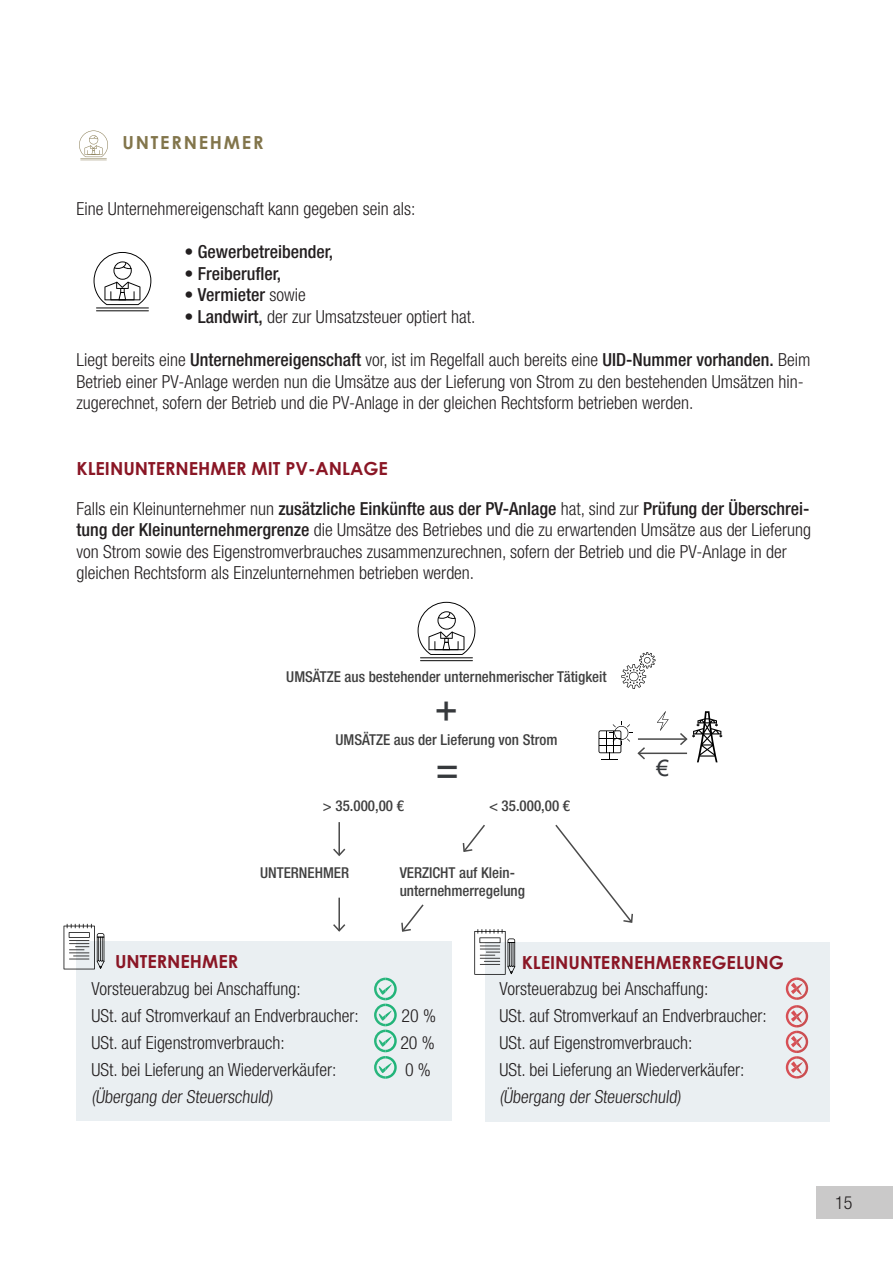
<style>
.page{position:relative;width:893px;height:1263px;background:#fff}
.page>*{position:absolute;margin:0;border:0;box-sizing:border-box;transform-origin:0 0}
.t1{font:40.5px "Arial";color:#36393c}
.t2{font:22.5px "Arial";color:#36393c}
.t3{font:300 condensed 18px/21.6px "Helvetica Neue LT Std";color:#231f20}
.t4{font:700 18px "Century Gothic";color:#8a1625}
.t5{font:500 condensed 18px "Helvetica Neue LT Std";color:#231f20}
.t6{font:700 18px "Century Gothic";letter-spacing:.1em;color:#82754b}
.t7{font:500 condensed 15px/18px "Helvetica Neue LT Std";color:#404040}
.s1{font-weight:300}
.s2{font-weight:500}
</style>
<div class="page">
<div style="left:816px;top:1186px;width:77px;height:33px;background:#cac9c9"></div>
<svg style="left:94px;top:252px;width:57px;height:53px"></svg>
<hr style="left:96px;top:307px;width:53px;height:1px;background:#000">
<hr style="left:96px;top:310px;width:53px;height:1px;background:#000">
<svg style="left:418px;top:602px;width:57px;height:53px"></svg>
<hr style="left:420px;top:657px;width:53px;height:1px;background:#000">
<hr style="left:420px;top:660px;width:53px;height:1px;background:#000">
<svg style="left:657px;top:711px;width:12px;height:20px"></svg>
<hr style="left:638px;top:738px;width:48px;height:2px;background:#4a4a4a">
<svg style="left:678px;top:711px;width:44px;height:51px"></svg>
<hr style="left:638px;top:752px;width:49px;height:2px;background:#4a4a4a">
<svg style="left:598px;top:721px;width:49px;height:39px"></svg>
<svg style="left:621px;top:652px;width:34px;height:37px"></svg>
<hr style="left:338px;top:822px;width:2px;height:33px;background:#4a4a4a">
<svg style="left:333px;top:847px;width:13px;height:9px"></svg>
<hr style="left:338px;top:898px;width:2px;height:33px;background:#4a4a4a">
<svg style="left:333px;top:922px;width:13px;height:10px"></svg>
<svg style="left:79px;top:131px;width:29px;height:30px"></svg>
<svg style="left:462px;top:824px;width:23px;height:28px"></svg>
<svg style="left:401px;top:904px;width:23px;height:28px"></svg>
<svg style="left:555px;top:824px;width:78px;height:99px"></svg>
<div style="left:77px;top:941px;width:375px;height:179px;background:#eaeff2"></div>
<svg style="left:64px;top:924px;width:41px;height:45px"></svg>
<svg style="left:374px;top:978px;width:23px;height:101px"></svg>
<div style="left:485px;top:943px;width:344px;height:179px;background:#eaeff2"></div>
<svg style="left:474px;top:929px;width:41px;height:46px"></svg>
<svg style="left:786px;top:977px;width:22px;height:101px"></svg>
<p class="t6" style="left:122px;top:129px;width:143px">UNTERNEHMER</p>
<p class="t3" style="left:77px;top:198px;width:340px">Eine Unternehmereigenschaft kann gegeben sein als:</p>
<p class="t5" style="left:185px;top:241px;width:150px">• Gewerbetreibender,</p>
<p class="t5" style="left:185px;top:263px;width:98px">• Freiberufler,</p>
<p class="t5" style="left:185px;top:284px;width:123px">• Vermieter <span class="s1">sowie</span></p>
<p class="t3" style="left:185px;top:306px;width:292px"><span class="s2">• Landwirt,</span> der zur Umsatzsteuer optiert hat.</p>
<p class="t3" style="left:77px;top:349px;width:735px">Liegt bereits eine <span class="s2">Unternehmereigenschaft</span> vor, ist im Regelfall auch bereits eine <span class="s2">UID-Nummer vorhanden.</span> Beim<br>Betrieb einer PV-Anlage werden nun die Umsätze aus der Lieferung von Strom zu den bestehenden Umsätzen hin&shy;zugerechnet, sofern der Betrieb und die PV-Anlage in der gleichen Rechtsform betrieben werden.</p>
<p class="t4" style="left:77px;top:454px;width:313px">KLEINUNTERNEHMER MIT PV-ANLAGE</p>
<p class="t3" style="left:77px;top:497px;width:736px">Falls ein Kleinunternehmer nun <span class="s2">zusätzliche Einkünfte aus der PV-Anlage</span> hat, sind zur <span class="s2">Prüfung der Überschrei&shy;tung der Kleinunternehmergrenze</span> die Umsätze des Betriebes und die zu erwartenden Umsätze aus der Lieferung von Strom sowie des Eigenstromverbrauches zusammenzurechnen, sofern der Betrieb und die PV-Anlage in der gleichen Rechtsform als Einzelunternehmen betrieben werden.</p>
<p class="t7" style="left:286px;top:667px;width:322px">UMSÄTZE aus bestehender unternehmerischer Tätigkeit</p>
<p class="t1" style="left:435px;top:682px;width:25px">+</p>
<p class="t7" style="left:336px;top:730px;width:223px">UMSÄTZE aus der Lieferung von Strom</p>
<p class="t1" style="left:436px;top:744px;width:25px">=</p>
<p class="t2" style="left:656px;top:752px;width:14px">€</p>
<p class="t7" style="left:323px;top:797px;width:82px">&gt; 35.000,00 €</p>
<p class="t7" style="left:489px;top:797px;width:82px">&lt; 35.000,00 €</p>
<p class="t7" style="left:260px;top:863px;width:91px">UNTERNEHMER</p>
<p class="t7" style="left:400px;top:863px;width:127px">VERZICHT auf Klein&shy;unternehmerregelung</p>
<p class="t4" style="left:115px;top:948px;width:125px">UNTERNEHMER</p>
<p class="t3" style="left:91px;top:978px;width:211px">Vorsteuerabzug bei Anschaffung:</p>
<p class="t3" style="left:91px;top:1005px;width:269px">USt. auf Stromverkauf an Endverbraucher:</p>
<p class="t3" style="left:401px;top:1005px;width:36px">20 %</p>
<p class="t3" style="left:91px;top:1032px;width:195px">USt. auf Eigenstromverbrauch:</p>
<p class="t3" style="left:400px;top:1032px;width:36px">20 %</p>
<p class="t3" style="left:91px;top:1059px;width:247px">USt. bei Lieferung an Wiederverkäufer:</p>
<p class="t3" style="left:405px;top:1059px;width:27px">0 %</p>
<p class="t3" style="left:91px;top:1086px;width:183px">(Übergang der Steuerschuld)</p>
<p class="t4" style="left:522px;top:948px;width:264px">KLEINUNTERNEHMERREGELUNG</p>
<p class="t3" style="left:499px;top:978px;width:211px">Vorsteuerabzug bei Anschaffung:</p>
<p class="t3" style="left:499px;top:1005px;width:269px">USt. auf Stromverkauf an Endverbraucher:</p>
<p class="t3" style="left:499px;top:1032px;width:195px">USt. auf Eigenstromverbrauch:</p>
<p class="t3" style="left:499px;top:1059px;width:247px">USt. bei Lieferung an Wiederverkäufer:</p>
<p class="t3" style="left:499px;top:1086px;width:183px">(Übergang der Steuerschuld)</p>
<p class="t3" style="left:835px;top:1192px;width:19px">15</p>
</div>
